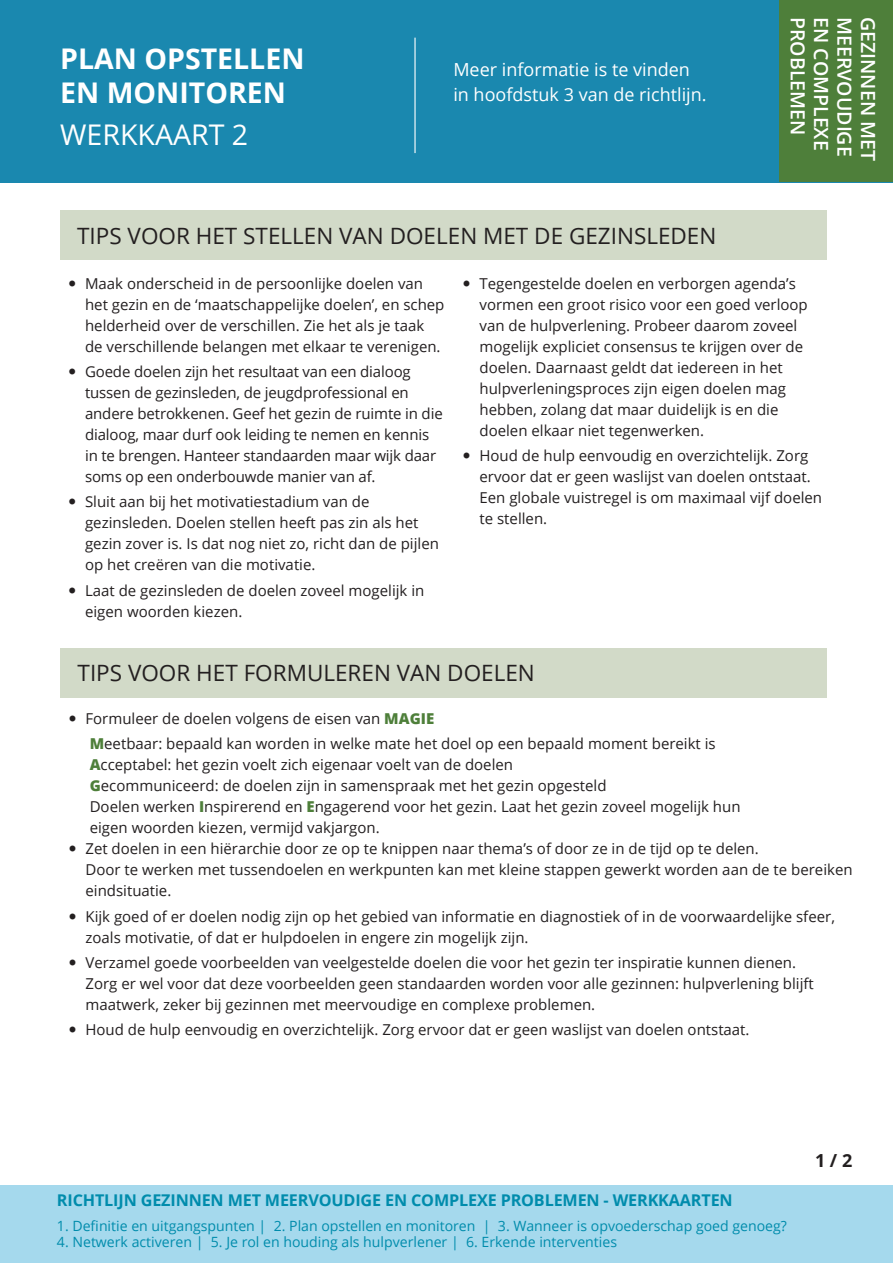
<style>
.page{position:relative;width:893px;height:1263px;background:#fff}
.page>*{position:absolute;margin:0;border:0;box-sizing:border-box;transform-origin:0 0}
.t1{font:700 28.5px/34.2px "Open Sans";color:#fff}
.t2{font:28.5px "Open Sans";color:#fff}
.Koppen_in_roze_balk{font:22.5px "Open Sans";color:#231f20}
.t3{font:600 19.5px "Open Sans";color:#fff}
.t4{font:18px/25.5px "Open Sans";color:#fff}
.t5{font:700 18px "Open Sans";color:#231f20}
.t6{font:700 16.2px "Open Sans";letter-spacing:-.01em;color:#008cac}
._3__Platte_tekst{font:15px/21px "Open Sans";color:#231f20}
.t7{font:14.1px "Open Sans";color:#008cac}
.s1{font-weight:800;color:#4e7f3a}
</style>
<div class="page">
<div style="left:0;top:0;width:893px;height:182px;background:#1a88af"></div>
<div style="left:779px;top:0;width:114px;height:182px;background:#4e7f3a"></div>
<hr style="left:414px;top:38px;width:2px;height:115px;background:#fff">
<div style="left:0;top:1185px;width:893px;height:78px;background:#a5d9ed"></div>
<div style="left:60px;top:210px;width:766px;height:50px;background:#d2dac8"></div>
<div style="left:61px;top:648px;width:766px;height:50px;background:#d2dac8"></div>
<p class="t1" style="left:60px;top:41px;width:246px">PLAN OPSTELLEN<br>EN MONITOREN</p>
<p class="t2" style="left:60px;top:115px;width:190px">WERKKAART 2</p>
<p class="t4" style="left:453px;top:56px;width:255px">Meer informatie is te vinden in hoofdstuk 3 van de richtlijn.</p>
<h3 class="t3" style="left:811px;top:17px;width:120px;rotate:90deg">PROBLEMEN</h3>
<h3 class="t3" style="left:835px;top:17px;width:135px;rotate:90deg">EN COMPLEXE</h3>
<h3 class="t3" style="left:858px;top:17px;width:141px;rotate:90deg">MEERVOUDIGE</h3>
<h3 class="t3" style="left:881px;top:17px;width:145px;rotate:90deg">GEZINNEN MET</h3>
<p class="Koppen_in_roze_balk" style="left:77px;top:220px;width:641px">TIPS VOOR HET STELLEN VAN DOELEN MET DE GEZINSLEDEN</p>
<p class="_3__Platte_tekst" style="left:85px;top:273px;width:361px">Maak onderscheid in de persoonlijke doelen van het gezin en de ‘maatschappelijke doelen’, en schep helderheid over de verschillen. Zie het als je taak de verschillende belangen met elkaar te verenigen.</p>
<p class="_3__Platte_tekst" style="left:85px;top:361px;width:359px">Goede doelen zijn het resultaat van een dialoog tussen de gezinsleden, de jeugdprofessional en andere betrokkenen. Geef het gezin de ruimte in die dialoog, maar durf ook leiding te nemen en kennis in te brengen. Hanteer standaarden maar wijk daar soms op een onderbouwde manier van af.</p>
<p class="_3__Platte_tekst" style="left:85px;top:491px;width:355px">Sluit aan bij het motivatiestadium van de gezinsleden. Doelen stellen heeft pas zin als het gezin zover is. Is dat nog niet zo, richt dan de pijlen op het creëren van die motivatie.</p>
<p class="_3__Platte_tekst" style="left:85px;top:579px;width:341px">Laat de gezinsleden de doelen zoveel mogelijk in eigen woorden kiezen.</p>
<p class="_3__Platte_tekst" style="left:479px;top:273px;width:330px">Tegengestelde doelen en verborgen agenda’s vormen een groot risico voor een goed verloop van de hulpverlening. Probeer daarom zoveel mogelijk expliciet consensus te krijgen over de doelen. Daarnaast geldt dat iedereen in het hulpverleningsproces zijn eigen doelen mag hebben, zolang dat maar duidelijk is en die doelen elkaar niet tegenwerken.</p>
<p class="_3__Platte_tekst" style="left:479px;top:445px;width:344px">Houd de hulp eenvoudig en overzichtelijk. Zorg ervoor dat er geen waslijst van doelen ontstaat.<br>Een globale vuistregel is om maximaal vijf doelen te stellen.</p>
<p class="Koppen_in_roze_balk" style="left:78px;top:658px;width:459px">TIPS VOOR HET FORMULEREN VAN DOELEN</p>
<p class="_3__Platte_tekst" style="left:85px;top:708px;width:350px">Formuleer de doelen volgens de eisen van <span class="s1">MAGIE</span></p>
<p class="_3__Platte_tekst" style="left:90px;top:733px;width:628px"><span class="s1">M</span>eetbaar: bepaald kan worden in welke mate het doel op een bepaald moment bereikt is</p>
<p class="_3__Platte_tekst" style="left:90px;top:754px;width:425px"><span class="s1">A</span>cceptabel: het gezin voelt zich eigenaar voelt van de doelen</p>
<p class="_3__Platte_tekst" style="left:90px;top:775px;width:518px"><span class="s1">G</span>ecommuniceerd: de doelen zijn in samenspraak met het gezin opgesteld</p>
<p class="_3__Platte_tekst" style="left:90px;top:796px;width:652px">Doelen werken <span class="s1">I</span>nspirerend en <span class="s1">E</span>ngagerend voor het gezin. Laat het gezin zoveel mogelijk hun eigen woorden kiezen, vermijd vakjargon.</p>
<p class="_3__Platte_tekst" style="left:85px;top:838px;width:769px">Zet doelen in een hiërarchie door ze op te knippen naar thema’s of door ze in de tijd op te delen.<br>Door te werken met tussendoelen en werkpunten kan met kleine stappen gewerkt worden aan de te bereiken eindsituatie.</p>
<p class="_3__Platte_tekst" style="left:85px;top:905px;width:751px">Kijk goed of er doelen nodig zijn op het gebied van informatie en diagnostiek of in de voorwaardelijke sfeer, zoals motivatie, of dat er hulpdoelen in engere zin mogelijk zijn.</p>
<p class="_3__Platte_tekst" style="left:85px;top:952px;width:730px">Verzamel goede voorbeelden van veelgestelde doelen die voor het gezin ter inspiratie kunnen dienen.<br>Zorg er wel voor dat deze voorbeelden geen standaarden worden voor alle gezinnen: hulpverlening blijft maatwerk, zeker bij gezinnen met meervoudige en complexe problemen.</p>
<p class="_3__Platte_tekst" style="left:85px;top:1019px;width:666px">Houd de hulp eenvoudig en overzichtelijk. Zorg ervoor dat er geen waslijst van doelen ontstaat.</p>
<p class="t6" style="left:57px;top:1188px;width:677px">RICHTLIJN GEZINNEN MET MEERVOUDIGE EN COMPLEXE PROBLEMEN - WERKKAARTEN</p>
<p class="t7" style="left:57px;top:1216px;width:731px">1. Definitie en uitgangspunten | 2. Plan opstellen en monitoren | 3. Wanneer is opvoederschap goed genoeg?</p>
<p class="t7" style="left:57px;top:1232px;width:562px">4. Netwerk activeren | 5. Je rol en houding als hulpverlener | 6. Erkende interventies</p>
<p class="t5" style="left:815px;top:1148px;width:39px">1 / 2</p>
</div>
